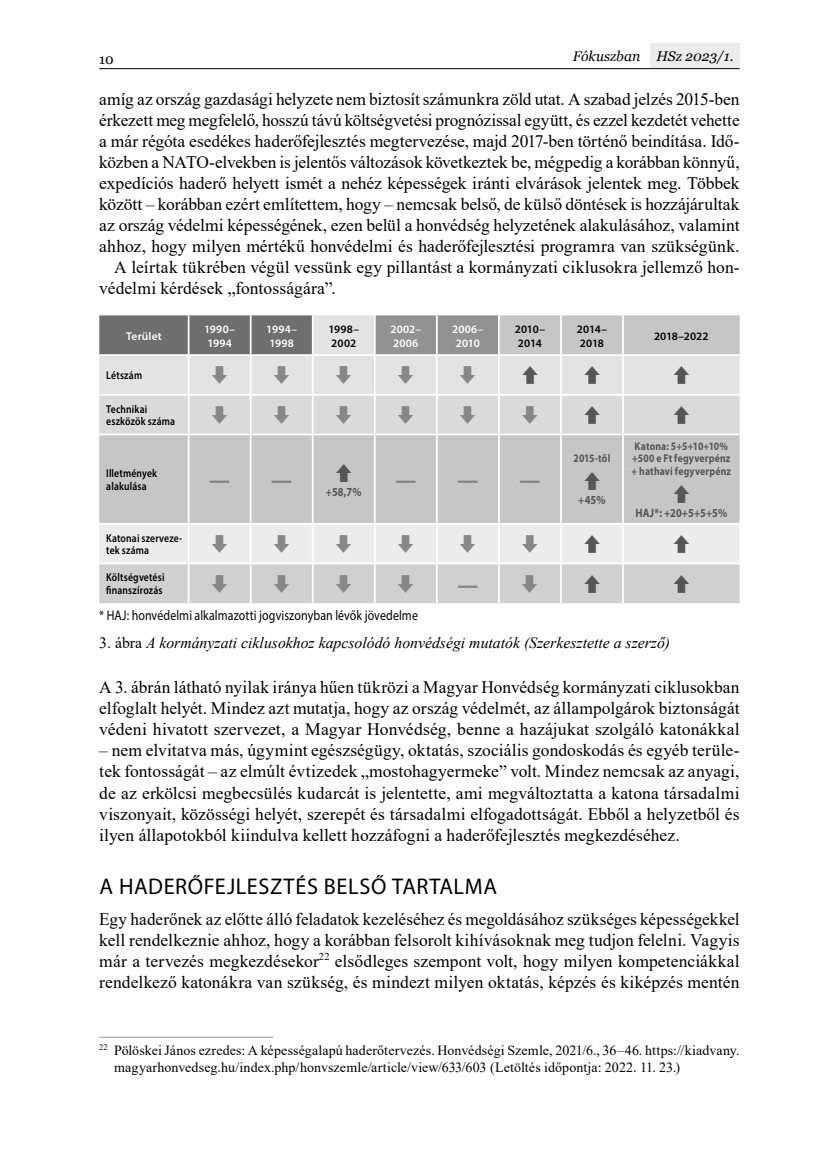
<style>
.page{position:relative;width:829px;height:1166px;background:#fff}
.page>*{position:absolute;margin:0;border:0;box-sizing:border-box;transform-origin:0 0}
.t1{font:700 24.5px "Myriad Pro";color:#868786;scale:.85 1}
.t2{font:22.75px "Myriad Pro";letter-spacing:.03em;color:#000}
.t3{font:17.5px/21px "Times New Roman";color:#000;text-align:justify}
.t4{font:italic 15.75px "Times New Roman";color:#000}
.t5{font:14px/17.5px "Times New Roman";letter-spacing:.005em;color:#000}
.t6{font:14px "Myriad Pro";letter-spacing:.01em;color:#000;scale:.85 1}
.t7{font:italic 14px "Georgia";color:#000}
.t8{font:14px "Georgia";color:#000}
.t9{font:700 12.25px "Myriad Pro";letter-spacing:.01em;color:#565655;scale:.85 1}
.t10{font:600 11.38px/12.2px "Myriad Pro";letter-spacing:.015em;color:#000;scale:.85 1}
.t11{font:700 11.38px/12.2px "Myriad Pro";letter-spacing:.02em;color:#565655;scale:.85 1}
.t12{font:600 11.38px/14px "Myriad Pro";letter-spacing:.02em;color:#fff}
.t13{font:600 11.38px/14px "Myriad Pro";letter-spacing:.015em;color:#000}
.t14{font:600 11.38px/14px "Myriad Pro";letter-spacing:-.02em;color:#000}
.s1{font-style:normal}
</style>
<div class="page">
<div style="left:650px;top:43px;width:89px;height:25px;background:#ececec"></div>
<hr style="left:99px;top:68px;width:640px;height:1px;background:#000">
<hr style="left:99px;top:1037px;width:174px;height:1px;background:#9c9c9d">
<svg style="left:99px;top:315px;width:640px;height:208px;background:#c3c4c4"></svg>
<hr style="left:188px;top:315px;width:1px;height:39px;background:#fff">
<hr style="left:250px;top:315px;width:1px;height:39px;background:#fff">
<hr style="left:312px;top:315px;width:1px;height:39px;background:#fff">
<hr style="left:374px;top:315px;width:1px;height:39px;background:#fff">
<hr style="left:436px;top:315px;width:1px;height:39px;background:#fff">
<hr style="left:498px;top:315px;width:1px;height:39px;background:#fff">
<hr style="left:560px;top:315px;width:1px;height:39px;background:#fff">
<hr style="left:622px;top:315px;width:1px;height:39px;background:#fff">
<hr style="left:99px;top:354px;width:90px;height:2px;background:#fff">
<hr style="left:189px;top:354px;width:62px;height:2px;background:#fff">
<hr style="left:188px;top:356px;width:1px;height:38px;background:#fff">
<hr style="left:251px;top:354px;width:62px;height:2px;background:#fff">
<hr style="left:250px;top:356px;width:1px;height:38px;background:#fff">
<hr style="left:313px;top:354px;width:62px;height:2px;background:#fff">
<hr style="left:312px;top:356px;width:1px;height:38px;background:#fff">
<hr style="left:375px;top:354px;width:62px;height:2px;background:#fff">
<hr style="left:374px;top:356px;width:1px;height:38px;background:#fff">
<hr style="left:437px;top:354px;width:62px;height:2px;background:#fff">
<hr style="left:436px;top:356px;width:1px;height:38px;background:#fff">
<hr style="left:499px;top:354px;width:62px;height:2px;background:#fff">
<hr style="left:498px;top:356px;width:1px;height:38px;background:#fff">
<hr style="left:561px;top:354px;width:62px;height:2px;background:#fff">
<hr style="left:560px;top:356px;width:1px;height:38px;background:#fff">
<hr style="left:623px;top:354px;width:116px;height:2px;background:#fff">
<hr style="left:622px;top:356px;width:1px;height:38px;background:#fff">
<hr style="left:99px;top:394px;width:90px;height:2px;background:#fff">
<hr style="left:189px;top:394px;width:62px;height:2px;background:#fff">
<hr style="left:251px;top:394px;width:62px;height:2px;background:#fff">
<hr style="left:313px;top:394px;width:62px;height:2px;background:#fff">
<hr style="left:375px;top:394px;width:62px;height:2px;background:#fff">
<hr style="left:437px;top:394px;width:62px;height:2px;background:#fff">
<hr style="left:499px;top:394px;width:62px;height:2px;background:#fff">
<hr style="left:561px;top:394px;width:62px;height:2px;background:#fff">
<hr style="left:623px;top:394px;width:116px;height:2px;background:#fff">
<hr style="left:99px;top:434px;width:90px;height:1px;background:#fff">
<hr style="left:189px;top:434px;width:62px;height:1px;background:#fff">
<hr style="left:188px;top:435px;width:1px;height:88px;background:#fff">
<hr style="left:251px;top:434px;width:62px;height:1px;background:#fff">
<hr style="left:250px;top:435px;width:1px;height:88px;background:#fff">
<hr style="left:313px;top:434px;width:62px;height:1px;background:#fff">
<hr style="left:312px;top:435px;width:1px;height:88px;background:#fff">
<hr style="left:375px;top:434px;width:62px;height:1px;background:#fff">
<hr style="left:374px;top:435px;width:1px;height:88px;background:#fff">
<hr style="left:437px;top:434px;width:62px;height:1px;background:#fff">
<hr style="left:436px;top:435px;width:1px;height:88px;background:#fff">
<hr style="left:499px;top:434px;width:62px;height:1px;background:#fff">
<hr style="left:498px;top:435px;width:1px;height:88px;background:#fff">
<hr style="left:561px;top:434px;width:62px;height:1px;background:#fff">
<hr style="left:560px;top:435px;width:1px;height:88px;background:#fff">
<hr style="left:623px;top:434px;width:116px;height:1px;background:#fff">
<hr style="left:622px;top:435px;width:1px;height:88px;background:#fff">
<svg style="left:212px;top:366px;width:15px;height:18px"></svg>
<svg style="left:274px;top:366px;width:15px;height:18px"></svg>
<svg style="left:336px;top:366px;width:15px;height:18px"></svg>
<svg style="left:398px;top:366px;width:15px;height:18px"></svg>
<svg style="left:460px;top:366px;width:15px;height:18px"></svg>
<svg style="left:522px;top:366px;width:15px;height:18px"></svg>
<svg style="left:584px;top:366px;width:15px;height:18px"></svg>
<svg style="left:673px;top:366px;width:15px;height:18px"></svg>
<svg style="left:99px;top:395px;width:640px;height:39px;background:#dadbdb"></svg>
<svg style="left:336px;top:463px;width:15px;height:18px"></svg>
<svg style="left:584px;top:472px;width:15px;height:18px"></svg>
<svg style="left:673px;top:485px;width:15px;height:18px"></svg>
<svg style="left:99px;top:525px;width:640px;height:78px;background:#dedfdf"></svg>
<p class="t8" style="left:99px;top:50px;width:16px">10</p>
<p class="t7" style="left:572px;top:47px;width:162px">Fókuszban HSz 2023/1.</p>
<p class="t3" style="left:99px;top:88px;width:641px">amíg az ország gazdasági helyzete nem biztosít számunkra zöld utat. A szabad jelzés 2015-ben</p>
<p class="t3" style="left:99px;top:109px;width:641px">érkezett meg megfelelő, hosszú távú költségvetési prognózissal együtt, és ezzel kezdetét vehette</p>
<p class="t3" style="left:99px;top:130px;width:641px">a már régóta esedékes haderőfejlesztés megtervezése, majd 2017-ben történő beindítása. Idő-</p>
<p class="t3" style="left:99px;top:151px;width:641px">közben a NATO-elvekben is jelentős változások következtek be, mégpedig a korábban könnyű,</p>
<p class="t3" style="left:99px;top:172px;width:641px">expedíciós haderő helyett ismét a nehéz képességek iránti elvárások jelentek meg. Többek</p>
<p class="t3" style="left:99px;top:193px;width:641px">között – korábban ezért említettem, hogy – nemcsak belső, de külső döntések is hozzájárultak</p>
<p class="t3" style="left:99px;top:214px;width:641px">az ország védelmi képességének, ezen belül a honvédség helyzetének alakulásához, valamint</p>
<p class="t3" style="left:99px;top:235px;width:641px">ahhoz, hogy milyen mértékű honvédelmi és haderőfejlesztési programra van szükségünk.</p>
<p class="t3" style="left:114px;top:256px;width:627px">A leírtak tükrében végül vessünk egy pillantást a kormányzati ciklusokra jellemző hon-</p>
<p class="t3" style="left:99px;top:277px;width:238px">védelmi kérdések „fontosságára”.</p>
<p class="t12" style="left:126px;top:328px;width:37px">Terület</p>
<p class="t12" style="left:204px;top:321px;width:32px">1990–<br>1994</p>
<p class="t12" style="left:266px;top:321px;width:32px">1994–<br>1998</p>
<p class="t13" style="left:328px;top:321px;width:32px">1998–<br>2002</p>
<p class="t12" style="left:390px;top:321px;width:32px">2002–<br>2006</p>
<p class="t12" style="left:452px;top:321px;width:33px;text-align:center">2006–<br>2010</p>
<p class="t14" style="left:514px;top:321px;width:32px">2010–<br>2014</p>
<p class="t14" style="left:576px;top:321px;width:32px">2014–<br>2018</p>
<p class="t13" style="left:654px;top:328px;width:56px">2018–2022</p>
<p class="t10" style="left:106px;top:369px;width:44px">Létszám</p>
<p class="t10" style="left:106px;top:402px;width:82px">Technikai eszközök száma</p>
<p class="t10" style="left:106px;top:467px;width:61px">Illetmények alakulása</p>
<h1 class="t1" style="left:209px;top:464px;width:99px">— —</h1>
<p class="t9" style="left:326px;top:483px;width:44px">+58,7%</p>
<h1 class="t1" style="left:395px;top:464px;width:99px">— —</h1>
<h1 class="t1" style="left:519px;top:464px;width:26px">—</h1>
<p class="t10" style="left:106px;top:531px;width:91px">Katonai szerveze&shy;tek száma</p>
<p class="t10" style="left:106px;top:571px;width:70px">Költségvetési finanszírozás</p>
<h1 class="t1" style="left:457px;top:568px;width:26px">—</h1>
<p class="t6" style="left:99px;top:607px;width:376px">* HAJ: honvédelmi alkalmazotti jogviszonyban lévők jövedelme</p>
<p class="t11" style="left:573px;top:452px;width:45px">2015-től</p>
<p class="t9" style="left:578px;top:492px;width:34px">+45%</p>
<p class="t11" style="left:631px;top:440px;width:119px">Katona: 5+5+10+10% +500 e Ft fegyverpénz + hathavi fegyverpénz</p>
<p class="t9" style="left:635px;top:504px;width:109px">HAJ*: +20+5+5+5%</p>
<p class="t4" style="left:99px;top:632px;width:572px"><span class="s1">3. ábra</span> A kormányzati ciklusokhoz kapcsolódó honvédségi mutatók (Szerkesztette a szerző)</p>
<p class="t3" style="left:99px;top:676px;width:641px">A 3. ábrán látható nyilak iránya hűen tükrözi a Magyar Honvédség kormányzati ciklusokban elfoglalt helyét. Mindez azt mutatja, hogy az ország védelmét, az állampolgárok biztonságát védeni hivatott szervezet, a Magyar Honvédség, benne a hazájukat szolgáló katonákkal</p>
<p class="t3" style="left:99px;top:739px;width:641px">– nem elvitatva más, úgymint egészségügy, oktatás, szociális gondoskodás és egyéb terüle&shy;tek fontosságát – az elmúlt évtizedek „mostohagyermeke” volt. Mindez nemcsak az anyagi, de az erkölcsi megbecsülés kudarcát is jelentette, ami megváltoztatta a katona társadalmi viszonyait, közösségi helyét, szerepét és társadalmi elfogadottságát. Ebből a helyzetből és ilyen állapotokból kiindulva kellett hozzáfogni a haderőfejlesztés megkezdéséhez.</p>
<h2 class="t2" style="left:99px;top:872px;width:399px">A HADERŐFEJLESZTÉS BELSŐ TARTALMA</h2>
<p class="t3" style="left:99px;top:907px;width:641px">Egy haderőnek az előtte álló feladatok kezeléséhez és megoldásához szükséges képességekkel kell rendelkeznie ahhoz, hogy a korábban felsorolt kihívásoknak meg tudjon felelni. Vagyis már a tervezés megkezdésekor<sup>22</sup> elsődleges szempont volt, hogy milyen kompetenciákkal rendelkező katonákra van szükség, és mindezt milyen oktatás, képzés és kiképzés mentén</p>
<p class="t5" style="left:114px;top:1041px;width:627px;text-indent:-15px"><sup>22</sup> Pölöskei János ezredes: A képességalapú haderőtervezés. Honvédségi Szemle, 2021/6., 36–46. https://kiadvany. magyarhonvedseg.hu/index.php/honvszemle/article/view/633/603 (Letöltés időpontja: 2022. 11. 23.)</p>
</div>
